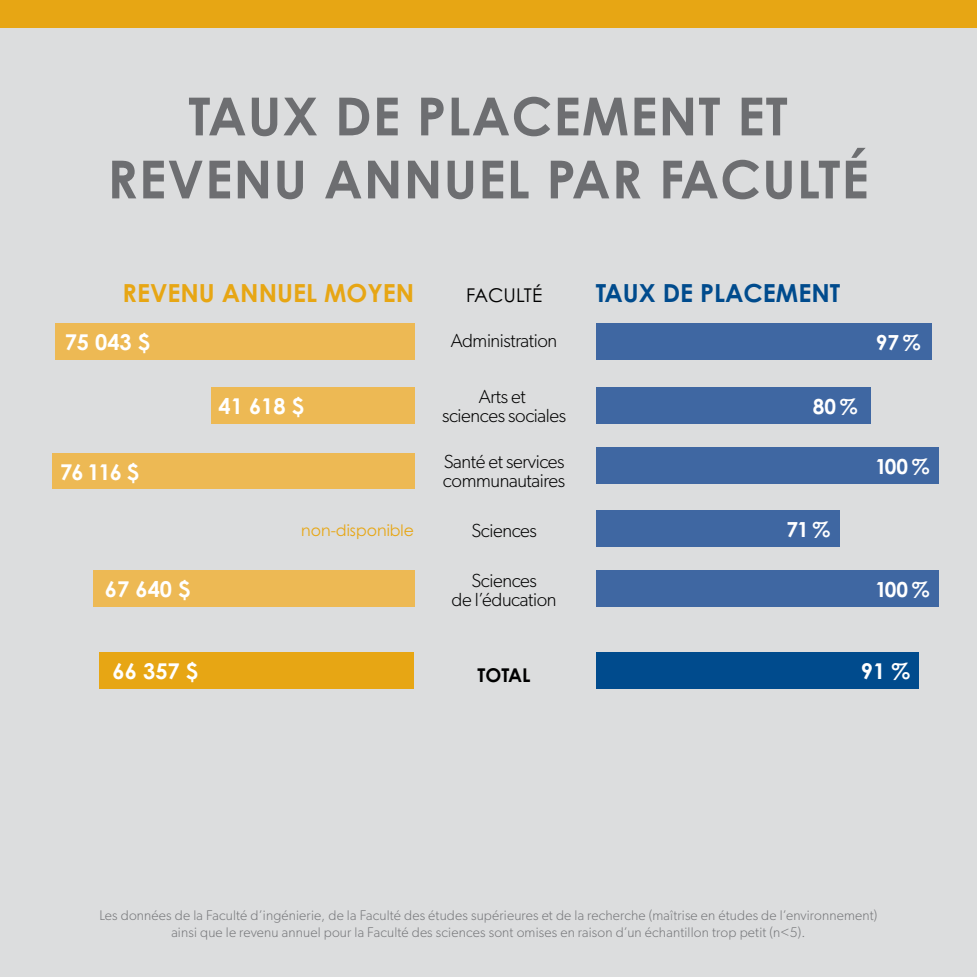
<style>
.page{position:relative;width:977px;height:977px;background:#fff}
.page>*{position:absolute;margin:0;border:0;box-sizing:border-box;transform-origin:0 0}
.t1{font:700 52.5px/63px "Century Gothic Std";letter-spacing:.02em;color:#6d6e71;text-align:center}
.t2{font:700 24.85px "Century Gothic Std";color:#e7a614}
.t3{font:700 24.85px "Century Gothic Std";color:#004b8d}
.t4{font:700 21.88px "Century Gothic Std";color:#fff}
.t5{font:700 20.82px "Century Gothic Std";color:#fff}
.t6{font:300 19.07px/19.1px "Gibson";letter-spacing:-.02em;color:#000;text-align:center}
.t7{font:19.07px "Century Gothic Std";color:#000}
.t8{font:700 19.07px "Century Gothic Std";color:#000}
.t9{font:15.75px "Century Gothic Std";color:#e7a614}
.t10{font:300 14px/16.8px "Gibson";letter-spacing:.01em;color:#77787b;text-align:center}
</style>
<div class="page">
<div style="left:0;top:0;width:976px;height:976px;background:#dcddde"></div>
<div style="left:596px;top:652px;width:323px;height:36px;background:#004b8d"></div>
<div style="left:99px;top:652px;width:315px;height:36px;background:#e7a614"></div>
<div style="left:55px;top:323px;width:359px;height:37px;background:#edb954"></div>
<div style="left:596px;top:323px;width:335px;height:37px;background:#3f67a2"></div>
<div style="left:596px;top:387px;width:274px;height:37px;background:#3f67a2"></div>
<div style="left:211px;top:387px;width:203px;height:37px;background:#edb954"></div>
<div style="left:52px;top:453px;width:363px;height:36px;background:#edb954"></div>
<div style="left:596px;top:510px;width:243px;height:36px;background:#3f67a2"></div>
<div style="left:596px;top:570px;width:342px;height:36px;background:#3f67a2"></div>
<div style="left:596px;top:447px;width:342px;height:37px;background:#3f67a2"></div>
<div style="left:93px;top:570px;width:321px;height:36px;background:#edb954"></div>
<div style="left:0;top:0;width:976px;height:27px;background:#e7a614"></div>
<h1 class="t1" style="left:107px;top:84px;width:762px">TAUX DE PLACEMENT ET<br>REVENU ANNUEL PAR FACULTÉ</h1>
<h2 class="t2" style="left:123px;top:277px;width:293px">REVENU ANNUEL MOYEN</h2>
<h2 class="t3" style="left:595px;top:277px;width:246px">TAUX DE PLACEMENT</h2>
<h3 class="t6" style="left:451px;top:331px;width:108px">Administration</h3>
<h3 class="t7" style="left:466px;top:284px;width:78px">FACULTÉ</h3>
<h3 class="t4" style="left:65px;top:329px;width:87px">75 043 $</h3>
<h3 class="t5" style="left:875px;top:330px;width:46px">97 %</h3>
<h3 class="t4" style="left:60px;top:458px;width:80px">76 116 $</h3>
<h3 class="t4" style="left:105px;top:575px;width:87px">67 640 $</h3>
<h3 class="t6" style="left:442px;top:387px;width:126px">Arts et<br>sciences sociales</h3>
<h3 class="t6" style="left:443px;top:451px;width:124px;text-align:left">Santé et services communautaires</h3>
<h3 class="t6" style="left:471px;top:520px;width:67px">Sciences</h3>
<h3 class="t6" style="left:451px;top:570px;width:106px">Sciences<br>de l’éducation</h3>
<h3 class="t4" style="left:218px;top:392px;width:87px">41 618 $</h3>
<h3 class="t5" style="left:812px;top:393px;width:46px">80 %</h3>
<h3 class="t5" style="left:786px;top:516px;width:45px">71 %</h3>
<p class="t9" style="left:301px;top:520px;width:114px">non-disponible</p>
<h3 class="t5" style="left:875px;top:453px;width:56px">100 %</h3>
<h3 class="t5" style="left:875px;top:576px;width:56px">100 %</h3>
<h3 class="t4" style="left:113px;top:657px;width:87px">66 357 $</h3>
<h3 class="t4" style="left:860px;top:657px;width:51px">91 %</h3>
<h3 class="t8" style="left:477px;top:663px;width:54px">TOTAL</h3>
<p class="t10" style="left:99px;top:907px;width:779px">Les données de la Faculté d’ingénierie, de la Faculté des études supérieures et de la recherche (maîtrise en études de l’environnement) ainsi que le revenu annuel pour la Faculté des sciences sont omises en raison d’un échantillon trop petit (n&lt;5).</p>
</div>
